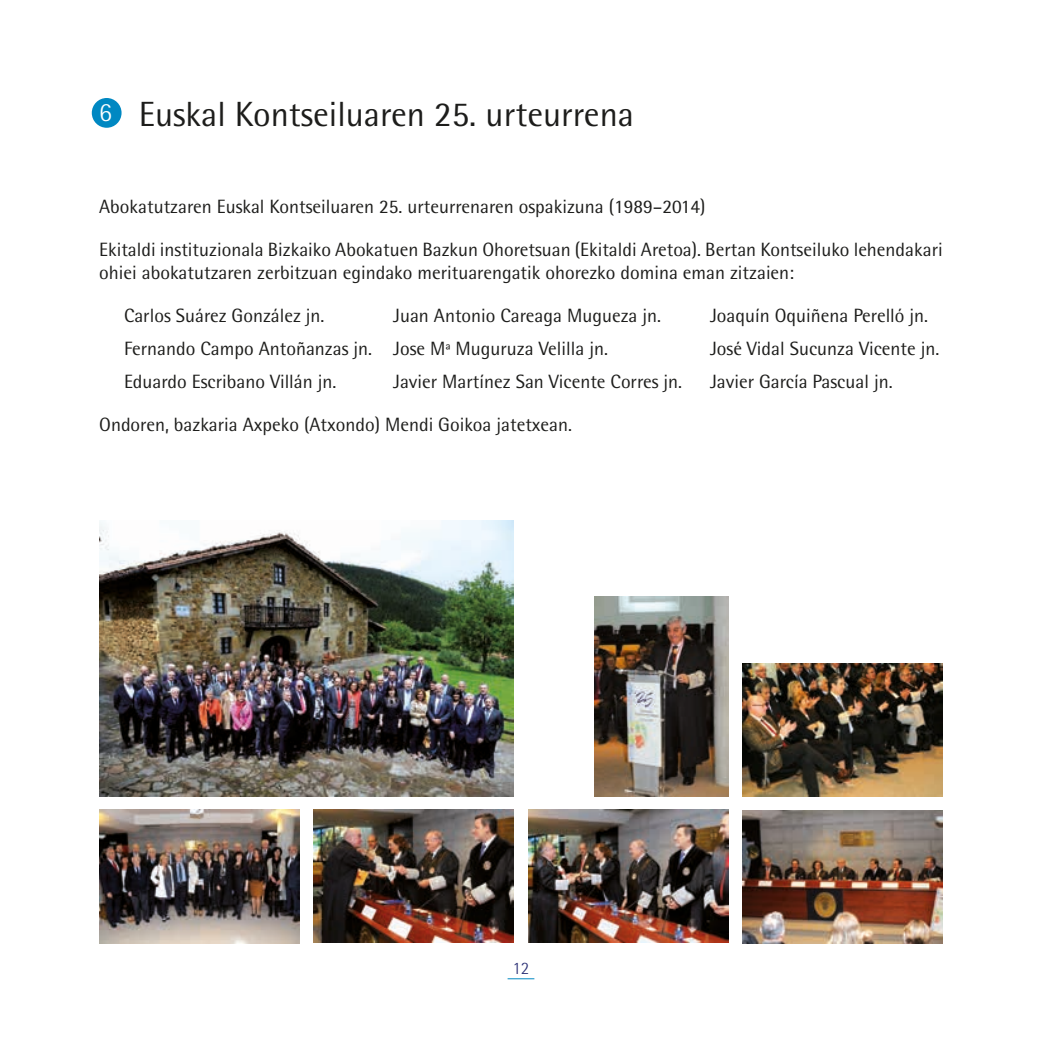
<style>
.page{position:relative;width:1042px;height:1042px;background:#fff}
.page>*{position:absolute;margin:0;border:0;box-sizing:border-box;transform-origin:0 0}
.t1{font:35px "Rotis Semi Sans";color:#1d1d1b}
.t2{font:19.25px/23.1px "Rotis Semi Sans";color:#1d1d1b}
.t3{font:300 17.5px "Rotis Semi Sans";color:#282d73}
.s1{font-weight:300;font-size:26.25px;color:#fff}
</style>
<div class="page">
<svg style="left:507px;top:978px;width:27px;height:1px"></svg>
<div style="left:92px;top:98px;width:30px;height:30px;background:#0088c2;border-radius:50%"></div>
<img style="left:742px;top:811px;width:201px;height:133px">
<img style="left:595px;top:596px;width:133px;height:201px">
<img style="left:528px;top:810px;width:200px;height:133px">
<img style="left:314px;top:810px;width:200px;height:133px">
<img style="left:742px;top:664px;width:201px;height:133px">
<img style="left:99px;top:810px;width:200px;height:134px">
<img style="left:99px;top:520px;width:415px;height:277px">
<h1 class="t1" style="left:99px;top:94px;width:536px"><span class="s1">6</span> Euskal Kontseiluaren 25. urteurrena</h1>
<p class="t2" style="left:99px;top:195px;width:608px">Abokatutzaren Euskal Kontseiluaren 25. urteurrenaren ospakizuna (1989–2014)</p>
<p class="t2" style="left:99px;top:238px;width:845px">Ekitaldi instituzionala Bizkaiko Abokatuen Bazkun Ohoretsuan (Ekitaldi Aretoa). Bertan Kontseiluko lehendakari ohiei abokatutzaren zerbitzuan egindako merituarengatik ohorezko domina eman zitzaien:</p>
<p class="t2" style="left:124px;top:304px;width:202px">Carlos Suárez González jn.</p>
<p class="t2" style="left:393px;top:304px;width:269px">Juan Antonio Careaga Mugueza jn.</p>
<p class="t2" style="left:710px;top:304px;width:219px">Joaquín Oquiñena Perelló jn.</p>
<p class="t2" style="left:124px;top:337px;width:485px">Fernando Campo Antoñanzas jn. Jose Mª Muguruza Velilla jn.</p>
<p class="t2" style="left:710px;top:337px;width:231px">José Vidal Sucunza Vicente jn.</p>
<p class="t2" style="left:124px;top:370px;width:214px">Eduardo Escribano Villán jn.</p>
<p class="t2" style="left:393px;top:370px;width:290px">Javier Martínez San Vicente Corres jn.</p>
<p class="t2" style="left:710px;top:370px;width:184px">Javier García Pascual jn.</p>
<p class="t2" style="left:99px;top:413px;width:474px">Ondoren, bazkaria Axpeko (Atxondo) Mendi Goikoa jatetxean.</p>
<p class="t3" style="left:512px;top:958px;width:18px">12</p>
</div>
